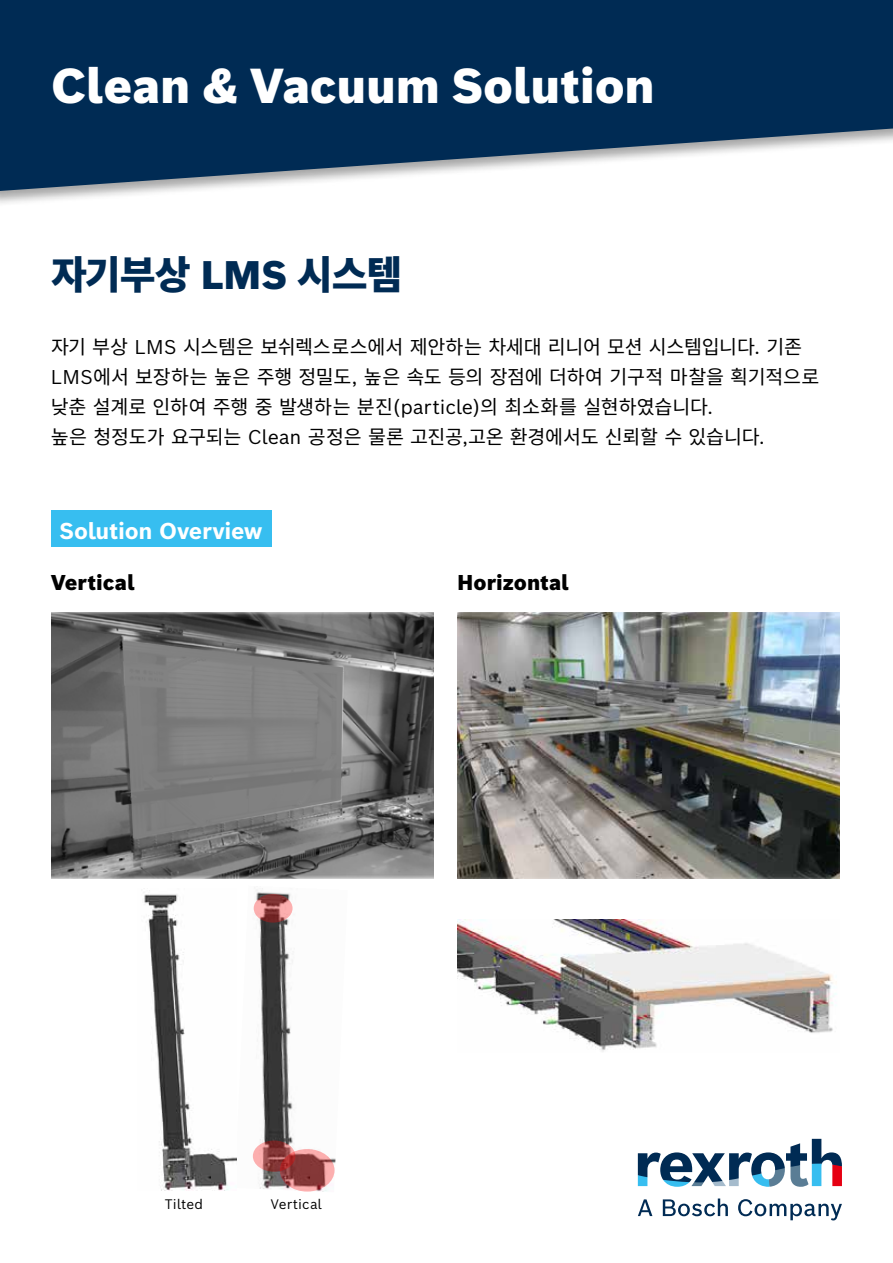
<style>
.page{position:relative;width:893px;height:1263px;background:#fff}
.page>*{position:absolute;margin:0;border:0;box-sizing:border-box;transform-origin:0 0}
.t1{font:900 48px "Bosch Sans";letter-spacing:-.005em;color:#fff}
.t2{font:900 39px "Noto Sans CJ Kkr";letter-spacing:-.03em;color:#002b54}
.t3{font:700 22.5px "Bosch Sans";letter-spacing:-.015em;color:#fff}
.t4{font:900 21px "Bosch Sans";color:#000}
.t5{font:19.5px/30px "Noto Sans CJ Kkr";letter-spacing:-.015em;color:#000}
.t6{font:13.5px "Bosch Sans";letter-spacing:.005em;color:#000}
.s1{font-family:"Bosch Sans"}
</style>
<div class="page">
<div style="left:51px;top:510px;width:220px;height:37px;background:#37bef0"></div>
<img style="left:51px;top:612px;width:383px;height:266px">
<svg style="left:123px;top:640px;width:220px;height:198px;background:#7e7e7e"></svg>
<img style="left:252px;top:888px;width:84px;height:300px">
<img style="left:260px;top:1188px;width:68px;height:4px">
<div style="left:254px;top:894px;width:39px;height:29px;background:#f00;border-radius:50%;opacity:.3"></div>
<div style="left:253px;top:1140px;width:42px;height:32px;background:#f00;border-radius:50%;opacity:.3"></div>
<div style="left:280px;top:1149px;width:55px;height:42px;background:#f00;border-radius:50%;opacity:.3"></div>
<img style="left:143px;top:890px;width:93px;height:300px">
<div style="left:0;top:0;width:893px;height:207px;background:#000;opacity:.35"></div>
<svg style="left:0;top:0;width:893px;height:191px;background:#264a6c"></svg>
<img style="left:457px;top:612px;width:383px;height:266px">
<img style="left:457px;top:919px;width:380px;height:133px">
<svg style="left:638px;top:1199px;width:14px;height:17px"></svg>
<svg style="left:663px;top:1198px;width:65px;height:18px"></svg>
<svg style="left:738px;top:1199px;width:104px;height:21px"></svg>
<svg style="left:638px;top:1139px;width:204px;height:48px"></svg>
<h1 class="t1" style="left:51px;top:54px;width:605px">Clean &amp; Vacuum Solution</h1>
<h2 class="t2" style="left:51px;top:253px;width:353px">자기부상 <span class="s1">LMS</span> 시스템</h2>
<p class="t5" style="left:51px;top:332px;width:770px">자기 부상 <span class="s1">LMS</span> 시스템은 보쉬렉스로스에서 제안하는 차세대 리니어 모션 시스템입니다<span class="s1">.</span> 기존 <span class="s1">LMS</span>에서 보장하는 높은 주행 정밀도<span class="s1">,</span> 높은 속도 등의 장점에 더하여 기구적 마찰을 획기적으로 낮춘 설계로 인하여 주행 중 발생하는 분진<span class="s1">(particle)</span>의 최소화를 실현하였습니다<span class="s1">.<br></span>높은 청정도가 요구되는 <span class="s1">Clean</span> 공정은 물론 고진공<span class="s1">,</span>고온 환경에서도 신뢰할 수 있습니다<span class="s1">.</span></p>
<p class="t3" style="left:60px;top:515px;width:205px">Solution Overview</p>
<p class="t4" style="left:51px;top:568px;width:85px">Vertical</p>
<p class="t4" style="left:457px;top:568px;width:114px">Horizontal</p>
<p class="t6" style="left:165px;top:1195px;width:40px">Tilted</p>
<p class="t6" style="left:271px;top:1195px;width:53px">Vertical</p>
</div>
